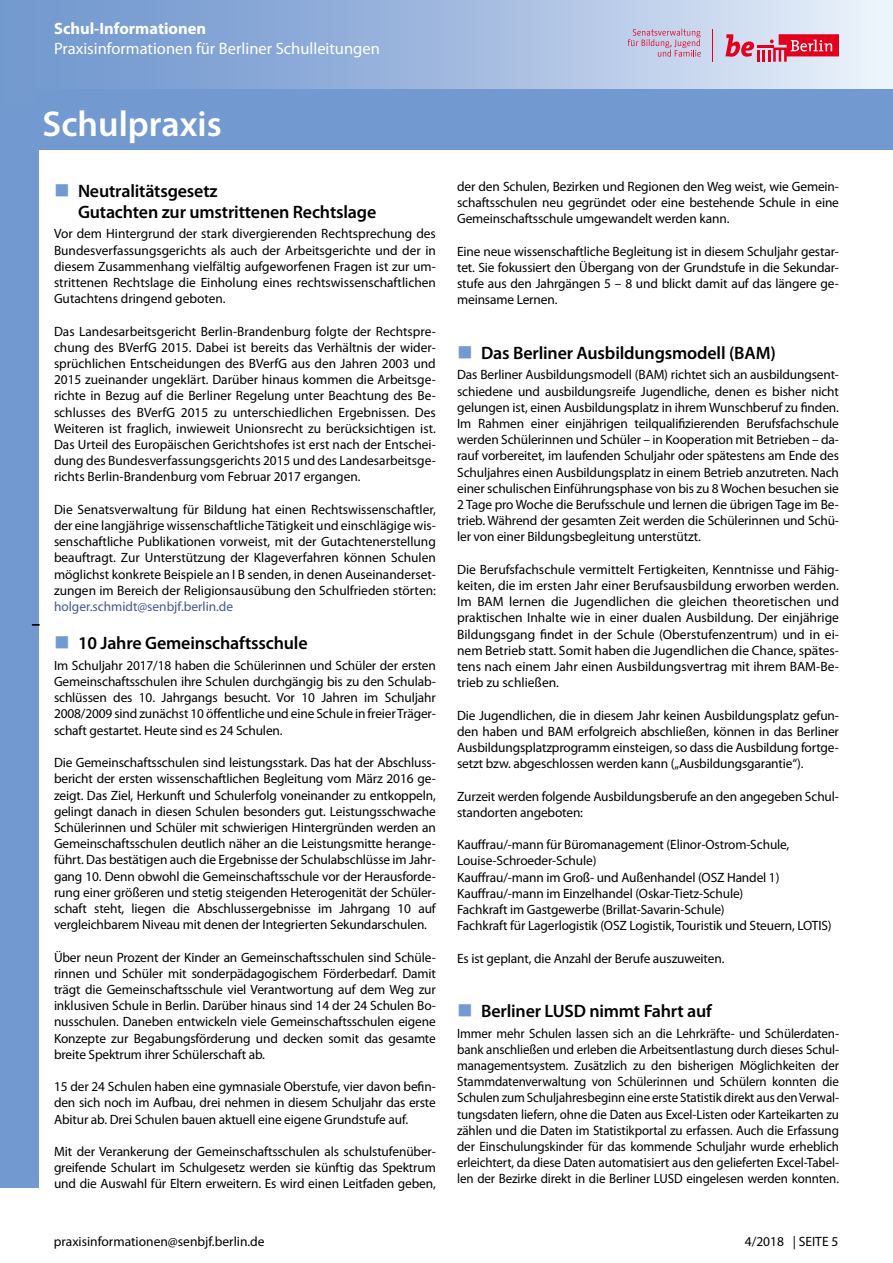
<style>
.page{position:relative;width:893px;height:1263px;background:#fff}
.page>*{position:absolute;margin:0;border:0;box-sizing:border-box;transform-origin:0 0}
.t1{font:600 36px "Myriad Pro";color:#fff}
.t2{font:600 18px/21px "Myriad Pro";letter-spacing:-.01em;color:#000}
.t3{font:16.5px "Myriad Pro";color:#fff}
.t4{font:700 16.5px "Myriad Pro";color:#fff}
.t5{font:16.5px "Myriad Pro";color:#000}
.t6{font:13.5px/16.2px "Myriad Pro";letter-spacing:-.01em;color:#000;text-align:justify}
.t7{font:13.5px/16.2px "Myriad Pro";letter-spacing:-.01em;color:#000;text-align:justify;scale:.96 1}
.t8{font:13.5px "Myriad Pro";color:#465792}
.s1{color:#739ad0}
</style>
<div class="page">
<div style="left:0;top:102px;width:38px;height:1085px;background:#739ad0"></div>
<div style="left:0;top:0;width:892px;height:103px;background:linear-gradient(to right,#668fcb,#e5ecf8)"></div>
<div style="left:34px;top:89px;width:859px;height:60px;background:#739ad0"></div>
<svg style="left:725px;top:34px;width:114px;height:28px;background:#df6c84"></svg>
<hr style="left:713px;top:29px;width:1px;height:33px;background:#e3001f">
<svg style="left:628px;top:29px;width:73px;height:28px;background:#c8b3cd"></svg>
<p class="t4" style="left:54px;top:20px;width:154px">Schul-Informationen</p>
<p class="t3" style="left:54px;top:40px;width:327px">Praxisinformationen für Berliner Schulleitungen</p>
<h1 class="t1" style="left:43px;top:104px;width:181px">Schulpraxis</h1>
<p class="t5" style="left:32px;top:615px;width:10px">–</p>
<h2 class="t2" style="left:78px;top:181px;width:300px;text-indent:-24px"><span class="s1">■</span> Neutralitätsgesetz<br>Gutachten zur umstrittenen Rechtslage</h2>
<p class="t6" style="left:54px;top:226px;width:383px">Vor dem Hintergrund der stark divergierenden Rechtsprechung des Bundesverfassungsgerichts als auch der Arbeitsgerichte und der in diesem Zusammenhang vielfältig aufgeworfenen Fragen ist zur um&shy;strittenen Rechtslage die Einholung eines rechtswissenschaftlichen Gutachtens dringend geboten.</p>
<p class="t6" style="left:54px;top:323px;width:383px">Das Landesarbeitsgericht Berlin-Brandenburg folgte der Rechtspre&shy;chung des BVerfG 2015. Dabei ist bereits das Verhältnis der wider&shy;sprüchlichen Entscheidungen des BVerfG aus den Jahren 2003 und 2015 zueinander ungeklärt. Darüber hinaus kommen die Arbeitsge&shy;richte in Bezug auf die Berliner Regelung unter Beachtung des Be&shy;schlusses des BVerfG 2015 zu unterschiedlichen Ergebnissen. Des Weiteren ist fraglich, inwieweit Unionsrecht zu berücksichtigen ist.<br>Das Urteil des Europäischen Gerichtshofes ist erst nach der Entschei&shy;dung des Bundesverfassungsgerichts 2015 und des Landesarbeitsge&shy;richts Berlin-Brandenburg vom Februar 2017 ergangen.</p>
<p class="t6" style="left:54px;top:501px;width:383px">Die Senatsverwaltung für Bildung hat einen Rechtswissenschaftler, der eine langjährige wissenschaftliche Tätigkeit und einschlägige wis&shy;senschaftliche Publikationen vorweist, mit der Gutachtenerstellung beauftragt. Zur Unterstützung der Klageverfahren können Schulen möglichst konkrete Beispiele an I B senden, in denen Auseinanderset&shy;zungen im Bereich der Religionsausübung den Schulfrieden störten:</p>
<p class="t8" style="left:54px;top:599px;width:181px">holger.schmidt@senbjf.berlin.de</p>
<h2 class="t2" style="left:54px;top:633px;width:255px"><span class="s1">■</span> 10 Jahre Gemeinschaftsschule</h2>
<p class="t6" style="left:54px;top:657px;width:383px">Im Schuljahr 2017/18 haben die Schülerinnen und Schüler der ersten Gemeinschaftsschulen ihre Schulen durchgängig bis zu den Schulab&shy;schlüssen des 10. Jahrgangs besucht. Vor 10 Jahren im Schuljahr 2008/2009 sind zunächst 10 öffentliche und eine Schule in freier Träger&shy;schaft gestartet. Heute sind es 24 Schulen.</p>
<p class="t6" style="left:54px;top:755px;width:383px">Die Gemeinschaftsschulen sind leistungsstark. Das hat der Abschluss&shy;bericht der ersten wissenschaftlichen Begleitung vom März 2016 ge&shy;zeigt. Das Ziel, Herkunft und Schulerfolg voneinander zu entkoppeln, gelingt danach in diesen Schulen besonders gut. Leistungsschwache Schülerinnen und Schüler mit schwierigen Hintergründen werden an Gemeinschaftsschulen deutlich näher an die Leistungsmitte herange&shy;führt. Das bestätigen auch die Ergebnisse der Schulabschlüsse im Jahr&shy;gang 10. Denn obwohl die Gemeinschaftsschule vor der Herausforde&shy;rung einer größeren und stetig steigenden Heterogenität der Schüler&shy;schaft steht, liegen die Abschlussergebnisse im Jahrgang 10 auf vergleichbarem Niveau mit denen der Integrierten Sekundarschulen.</p>
<p class="t6" style="left:54px;top:949px;width:383px">Über neun Prozent der Kinder an Gemeinschaftsschulen sind Schüle&shy;rinnen und Schüler mit sonderpädagogischem Förderbedarf. Damit trägt die Gemeinschaftsschule viel Verantwortung auf dem Weg zur inklusiven Schule in Berlin. Darüber hinaus sind 14 der 24 Schulen Bo&shy;nusschulen. Daneben entwickeln viele Gemeinschaftsschulen eigene Konzepte zur Begabungsförderung und decken somit das gesamte breite Spektrum ihrer Schülerschaft ab.</p>
<p class="t6" style="left:54px;top:1079px;width:383px">15 der 24 Schulen haben eine gymnasiale Oberstufe, vier davon befin&shy;den sich noch im Aufbau, drei nehmen in diesem Schuljahr das erste Abitur ab. Drei Schulen bauen aktuell eine eigene Grundstufe auf.</p>
<p class="t6" style="left:54px;top:1143px;width:383px">Mit der Verankerung der Gemeinschaftsschulen als schulstufenüber&shy;greifende Schulart im Schulgesetz werden sie künftig das Spektrum und die Auswahl für Eltern erweitern. Es wird einen Leitfaden geben,</p>
<p class="t6" style="left:457px;top:178px;width:383px">der den Schulen, Bezirken und Regionen den Weg weist, wie Gemein&shy;schaftsschulen neu gegründet oder eine bestehende Schule in eine Gemeinschaftsschule umgewandelt werden kann.</p>
<p class="t6" style="left:457px;top:243px;width:383px">Eine neue wissenschaftliche Begleitung ist in diesem Schuljahr gestar&shy;tet. Sie fokussiert den Übergang von der Grundstufe in die Sekundar&shy;stufe aus den Jahrgängen 5 – 8 und blickt damit auf das längere ge&shy;meinsame Lernen.</p>
<h2 class="t2" style="left:457px;top:343px;width:320px"><span class="s1">■</span> Das Berliner Ausbildungsmodell (BAM)</h2>
<p class="t6" style="left:457px;top:367px;width:383px">Das Berliner Ausbildungsmodell (BAM) richtet sich an ausbildungsent&shy;schiedene und ausbildungsreife Jugendliche, denen es bisher nicht gelungen ist, einen Ausbildungsplatz in ihrem Wunschberuf zu finden.<br>Im Rahmen einer einjährigen teilqualifizierenden Berufsfachschule werden Schülerinnen und Schüler – in Kooperation mit Betrieben – da&shy;rauf vorbereitet, im laufenden Schuljahr oder spätestens am Ende des Schuljahres einen Ausbildungsplatz in einem Betrieb anzutreten. Nach einer schulischen Einführungsphase von bis zu 8 Wochen besuchen sie 2 Tage pro Woche die Berufsschule und lernen die übrigen Tage im Be&shy;trieb. Während der gesamten Zeit werden die Schülerinnen und Schü&shy;ler von einer Bildungsbegleitung unterstützt.</p>
<p class="t6" style="left:457px;top:561px;width:383px">Die Berufsfachschule vermittelt Fertigkeiten, Kenntnisse und Fähig&shy;keiten, die im ersten Jahr einer Berufsausbildung erworben werden.<br>Im BAM lernen die Jugendlichen die gleichen theoretischen und praktischen Inhalte wie in einer dualen Ausbildung. Der einjährige Bildungsgang findet in der Schule (Oberstufenzentrum) und in ei&shy;nem Betrieb statt. Somit haben die Jugendlichen die Chance, spätes&shy;tens nach einem Jahr einen Ausbildungsvertrag mit ihrem BAM-Be&shy;trieb zu schließen.</p>
<p class="t6" style="left:457px;top:707px;width:383px">Die Jugendlichen, die in diesem Jahr keinen Ausbildungsplatz gefun&shy;den haben und BAM erfolgreich abschließen, können in das Berliner Ausbildungsplatzprogramm einsteigen, so dass die Ausbildung fortge&shy;setzt bzw. abgeschlossen werden kann („Ausbildungsgarantie“).</p>
<p class="t6" style="left:457px;top:788px;width:383px">Zurzeit werden folgende Ausbildungsberufe an den angegeben Schul&shy;standorten angeboten:</p>
<p class="t6" style="left:457px;top:837px;width:376px;text-align:left">Kauffrau/-mann für Büromanagement (Elinor-Ostrom-Schule, Louise-Schroeder-Schule)<br>Kauffrau/-mann im Groß- und Außenhandel (OSZ Handel 1)<br>Kauffrau/-mann im Einzelhandel (Oskar-Tietz-Schule)<br>Fachkraft im Gastgewerbe (Brillat-Savarin-Schule)<br>Fachkraft für Lagerlogistik (OSZ Logistik, Touristik und Steuern, LOTIS)</p>
<p class="t6" style="left:457px;top:950px;width:269px">Es ist geplant, die Anzahl der Berufe auszuweiten.</p>
<h2 class="t2" style="left:457px;top:1001px;width:256px"><span class="s1">■</span> Berliner LUSD nimmt Fahrt auf</h2>
<p class="t7" style="left:457px;top:1025px;width:399px">Immer mehr Schulen lassen sich an die Lehrkräfte- und Schülerdaten&shy;bank anschließen und erleben die Arbeitsentlastung durch dieses Schul&shy;managementsystem. Zusätzlich zu den bisherigen Möglichkeiten der Stammdatenverwaltung von Schülerinnen und Schülern konnten die Schulen zum Schuljahresbeginn eine erste Statistik direkt aus den Verwal&shy;tungsdaten liefern, ohne die Daten aus Excel-Listen oder Karteikarten zu zählen und die Daten im Statistikportal zu erfassen. Auch die Erfassung der Einschulungskinder für das kommende Schuljahr wurde erheblich erleichtert, da diese Daten automatisiert aus den gelieferten Excel-Tabel&shy;len der Bezirke direkt in die Berliner LUSD eingelesen werden konnten.</p>
<p class="t6" style="left:54px;top:1233px;width:212px">praxisinformationen@senbjf.berlin.de</p>
<p class="t6" style="left:745px;top:1233px;width:95px">4/2018 | SEITE 5</p>
</div>
